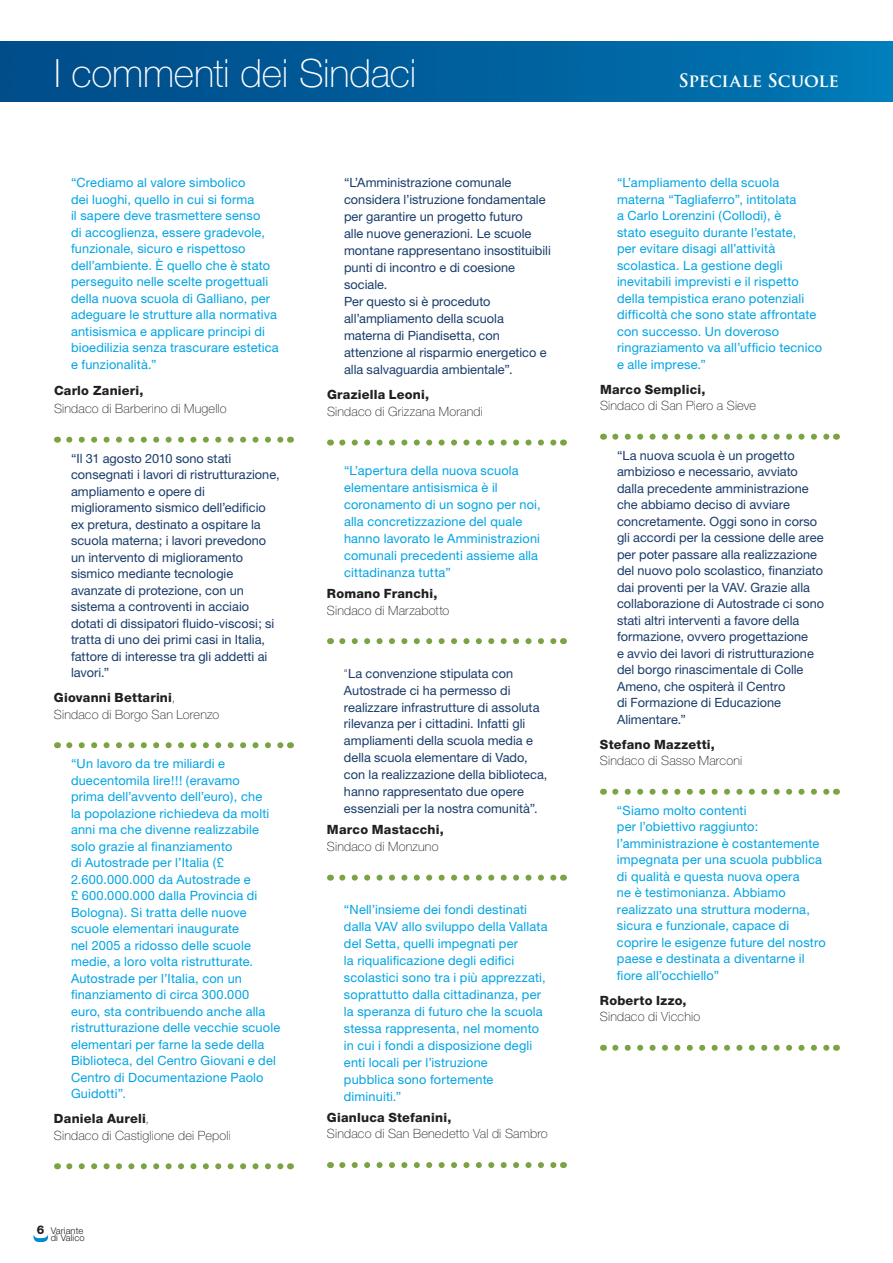
<style>
.page{position:relative;width:893px;height:1263px;background:#fff}
.page>*{position:absolute;margin:0;border:0;box-sizing:border-box;transform-origin:0 0}
.t1{font:100 39px "Helvetica Neue";color:#fff}
.t2{font:700 18px "Trajan Pro";letter-spacing:-.005em;color:#fff}
.t3{font:12.75px/16.5px "Helvetica Neue";letter-spacing:.015em;color:#00a4e4}
.t4{font:12.75px/16.5px "Helvetica Neue";color:#193c6b}
.t5{font:100 12.75px/16.5px "Helvetica Neue";letter-spacing:.01em;color:#231f20}
.t6{font:800 12.75px "Helvetica Neue";letter-spacing:.02em;color:#231f20}
.t7{font:300 9.3px/7.5px "Helvetica Neue";letter-spacing:.01em;color:#231f20;text-align:right}
.s1{font-family:"Trajan Pro";font-weight:400;font-size:19.5px}
.s2{font-weight:800}
.s3{font-weight:800;font-size:12px}
.s4{font-weight:100;color:#231f20}
</style>
<div class="page">
<svg style="left:69px;top:437px;width:215px;height:6px"></svg>
<svg style="left:69px;top:742px;width:215px;height:6px"></svg>
<svg style="left:69px;top:1163px;width:215px;height:6px"></svg>
<svg style="left:342px;top:439px;width:215px;height:6px"></svg>
<svg style="left:342px;top:638px;width:215px;height:6px"></svg>
<svg style="left:342px;top:875px;width:215px;height:6px"></svg>
<svg style="left:342px;top:1162px;width:215px;height:6px"></svg>
<svg style="left:615px;top:434px;width:215px;height:6px"></svg>
<svg style="left:615px;top:789px;width:215px;height:6px"></svg>
<svg style="left:615px;top:1045px;width:215px;height:6px"></svg>
<svg style="left:33px;top:1234px;width:15px;height:8px"></svg>
<img style="left:0;top:42px;width:893px;height:59px">
<h1 class="t1" style="left:54px;top:51px;width:526px">I commenti dei Sindaci <span class="s1">Istruzione</span></h1>
<h2 class="t2" style="left:678px;top:69px;width:162px">SPECIALE SCUOLE</h2>
<p class="t3" style="left:71px;top:174px;width:209px">“Crediamo al valore simbolico<br>dei luoghi, quello in cui si forma<br>il sapere deve trasmettere senso<br>di accoglienza, essere gradevole, funzionale, sicuro e rispettoso dell’ambiente. È quello che è stato perseguito nelle scelte progettuali della nuova scuola di Galliano, per adeguare le strutture alla normativa antisismica e applicare principi di bioedilizia senza trascurare estetica e funzionalità.”</p>
<p class="t6" style="left:54px;top:383px;width:91px">Carlo Zanieri,</p>
<p class="t5" style="left:54px;top:400px;width:174px">Sindaco di Barberino di Mugello</p>
<p class="t4" style="left:71px;top:450px;width:210px">“Il 31 agosto 2010 sono stati consegnati i lavori di ristrutturazione, ampliamento e opere di miglioramento sismico dell’edificio ex pretura, destinato a ospitare la scuola materna; i lavori prevedono un intervento di miglioramento sismico mediante tecnologie avanzate di protezione, con un sistema a controventi in acciaio dotati di dissipatori fluido-viscosi; si tratta di uno dei primi casi in Italia, fattore di interesse tra gli addetti ai lavori.”</p>
<p class="t5" style="left:54px;top:689px;width:167px"><span class="s2">Giovanni Bettarini</span>,<br>Sindaco di Borgo San Lorenzo</p>
<p class="t3" style="left:71px;top:755px;width:211px">“Un lavoro da tre miliardi e duecentomila lire!!! (eravamo<br>prima dell’avvento dell’euro), che<br>la popolazione richiedeva da molti anni ma che divenne realizzabile solo grazie al finanziamento<br>di Autostrade per l’Italia (£<br>2.600.000.000 da Autostrade e<br>£ 600.000.000 dalla Provincia di<br>Bologna). Si tratta delle nuove scuole elementari inaugurate<br>nel 2005 a ridosso delle scuole medie, a loro volta ristrutturate.<br>Autostrade per l’Italia, con un finanziamento di circa 300.000 euro, sta contribuendo anche alla ristrutturazione delle vecchie scuole elementari per farne la sede della<br>Biblioteca, del Centro Giovani e del<br>Centro di Documentazione Paolo<br>Guidotti”.</p>
<p class="t5" style="left:54px;top:1110px;width:178px"><span class="s2">Daniela Aureli</span>,<br>Sindaco di Castiglione dei Pepoli</p>
<p class="t7" style="left:37px;top:1227px;width:49px"><span class="s3">6</span> Variante di Valico</p>
<p class="t4" style="left:344px;top:174px;width:208px;line-height:17px">“L’Amministrazione comunale considera l’istruzione fondamentale per garantire un progetto futuro<br>alle nuove generazioni. Le scuole montane rappresentano insostituibili punti di incontro e di coesione sociale.<br>Per questo si è proceduto all’ampliamento della scuola materna di Piandisetta, con attenzione al risparmio energetico e alla salvaguardia ambientale”.</p>
<p class="t6" style="left:327px;top:387px;width:104px">Graziella Leoni,</p>
<p class="t5" style="left:327px;top:403px;width:157px">Sindaco di Grizzana Morandi</p>
<p class="t3" style="left:344px;top:462px;width:198px;line-height:17px">“L’apertura della nuova scuola elementare antisismica è il coronamento di un sogno per noi, alla concretizzazione del quale hanno lavorato le Amministrazioni comunali precedenti assieme alla cittadinanza tutta”</p>
<p class="t6" style="left:327px;top:585px;width:112px">Romano Franchi,</p>
<p class="t5" style="left:327px;top:602px;width:124px">Sindaco di Marzabotto</p>
<p class="t4" style="left:344px;top:664px;width:205px;line-height:17px"><span class="s4">“</span>La convenzione stipulata con Autostrade ci ha permesso di realizzare infrastrutture di assoluta rilevanza per i cittadini. Infatti gli ampliamenti della scuola media e della scuola elementare di Vado, con la realizzazione della biblioteca, hanno rappresentato due opere essenziali per la nostra comunità”.</p>
<p class="t6" style="left:327px;top:822px;width:118px">Marco Mastacchi,</p>
<p class="t5" style="left:327px;top:838px;width:113px">Sindaco di Monzuno</p>
<p class="t3" style="left:344px;top:901px;width:205px;line-height:17px">“Nell’insieme dei fondi destinati dalla VAV allo sviluppo della Vallata del Setta, quelli impegnati per<br>la riqualificazione degli edifici scolastici sono tra i più apprezzati, soprattutto dalla cittadinanza, per la speranza di futuro che la scuola stessa rappresenta, nel momento in cui i fondi a disposizione degli enti locali per l’istruzione<br>pubblica sono fortemente diminuiti.”</p>
<p class="t6" style="left:327px;top:1109px;width:126px">Gianluca Stefanini,</p>
<p class="t5" style="left:327px;top:1125px;width:222px">Sindaco di San Benedetto Val di Sambro</p>
<p class="t3" style="left:617px;top:174px;width:207px">“L’ampliamento della scuola materna “Tagliaferro”, intitolata<br>a Carlo Lorenzini (Collodi), è<br>stato eseguito durante l’estate,<br>per evitare disagi all’attività scolastica. La gestione degli inevitabili imprevisti e il rispetto della tempistica erano potenziali difficoltà che sono state affrontate con successo. Un doveroso ringraziamento va all’ufficio tecnico e alle imprese.”</p>
<p class="t6" style="left:600px;top:382px;width:107px">Marco Semplici,</p>
<p class="t5" style="left:600px;top:397px;width:158px">Sindaco di San Piero a Sieve</p>
<p class="t4" style="left:617px;top:447px;width:209px">“La nuova scuola è un progetto ambizioso e necessario, avviato dalla precedente amministrazione che abbiamo deciso di avviare concretamente. Oggi sono in corso gli accordi per la cessione delle aree per poter passare alla realizzazione del nuovo polo scolastico, finanziato dai proventi per la VAV. Grazie alla collaborazione di Autostrade ci sono stati altri interventi a favore della formazione, ovvero progettazione<br>e avvio dei lavori di ristrutturazione del borgo rinascimentale di Colle Ameno, che ospiterà il Centro<br>di Formazione di Educazione Alimentare.”</p>
<p class="t6" style="left:600px;top:737px;width:116px">Stefano Mazzetti,</p>
<p class="t5" style="left:600px;top:752px;width:144px">Sindaco di Sasso Marconi</p>
<p class="t3" style="left:617px;top:802px;width:210px">“Siamo molto contenti<br>per l’obiettivo raggiunto: l’amministrazione è costantemente impegnata per una scuola pubblica di qualità e questa nuova opera<br>ne è testimonianza. Abbiamo realizzato una struttura moderna, sicura e funzionale, capace di coprire le esigenze future del nostro paese e destinata a diventarne il fiore all’occhiello”</p>
<p class="t6" style="left:600px;top:993px;width:88px">Roberto Izzo,</p>
<p class="t5" style="left:600px;top:1008px;width:102px">Sindaco di Vicchio</p>
</div>
